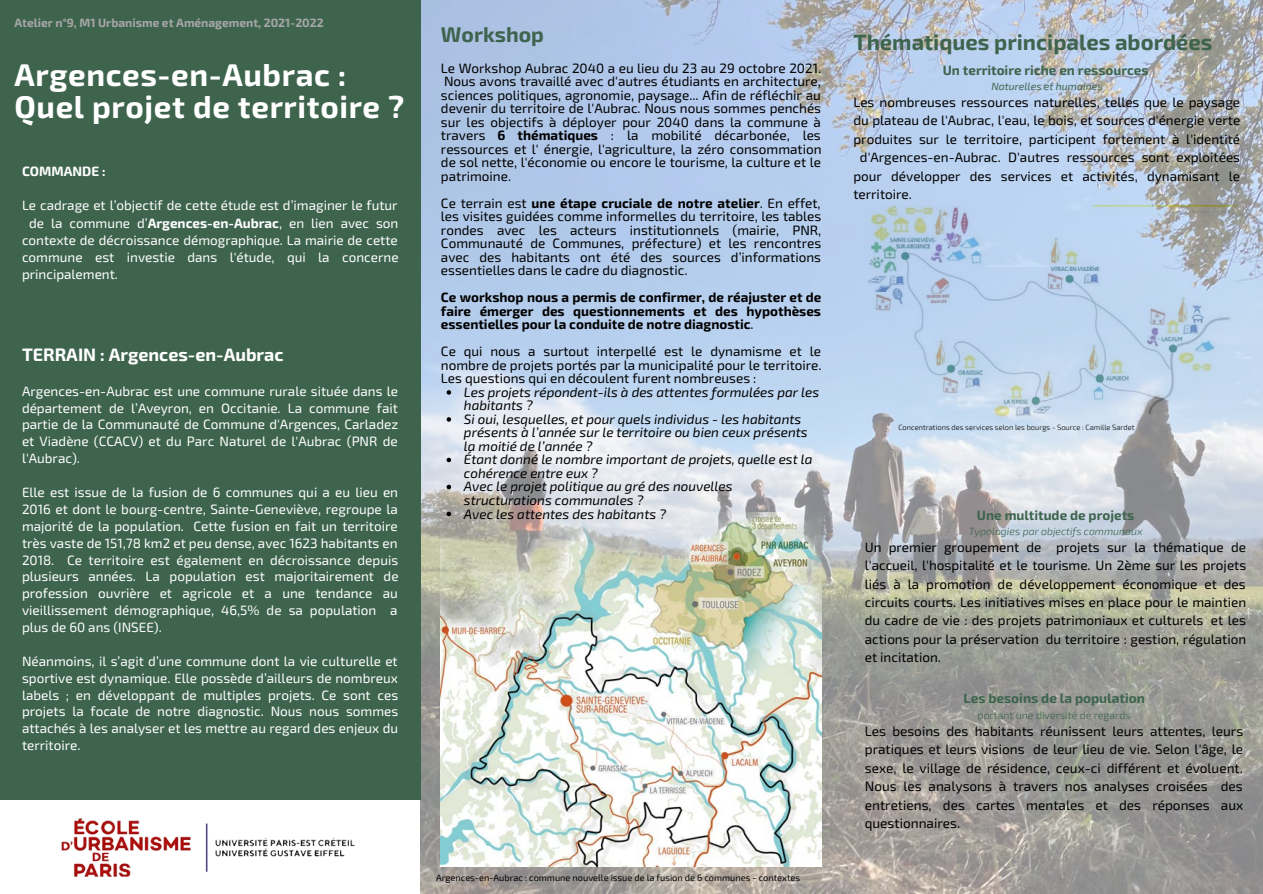
<style>
.page{position:relative;width:1263px;height:894px;background:#fff}
.page>*{position:absolute;margin:0;border:0;box-sizing:border-box;transform-origin:0 0}
.t1{font:700 31.35px/31.5px "Exo 2";letter-spacing:.02em;color:#fff}
.t2{font:700 22.05px "Exo 2";color:#3e644e}
.t3{font:700 21.15px "Exo 2";color:#3e644e}
.t4{font:700 18px "Exo 2";color:#fff}
.t5{font:13.65px/18.5px "Exo 2";color:#000;text-align:justify}
.t6{font:700 13.65px "Exo 2";color:#3e644e}
.t7{font:13.5px/13.5px "Exo 2";color:#000;text-align:justify}
.t8{font:13.5px/16.8px "Exo 2";color:#fff;text-align:justify}
.t9{font:italic 13.5px/13.5px "Exo 2";color:#000}
.t10{font:700 13.5px/13.5px "Exo 2";color:#000;text-align:justify}
.t11{font:700 13.5px "Exo 2";color:#3e644e}
.t12{font:700 13.5px "Exo 2";color:#fff}
.t13{font:700 12px "Exo 2";color:#a6a6a6}
.t14{font:300 10.65px "Exo 2";color:#3e644e}
.t15{font:italic 300 10.5px "Exo 2";color:#3e644e}
.t16{font:italic 10.5px "Exo 2";color:#3e644e}
.t17{font:9.15px "Exo 2";color:#000}
.t18{font:300 7.5px "Exo 2";color:#000}
.s1{font-weight:700}
.s2{font-weight:400}
</style>
<div class="page">
<img style="left:421px;top:0;width:842px;height:893px">
<div style="left:0;top:0;width:421px;height:799px;background:#3e644e"></div>
<img style="left:61px;top:818px;width:294px;height:59px">
<img style="left:441px;top:512px;width:380px;height:354px">
<svg style="left:447px;top:390px;width:4px;height:4px"></svg>
<svg style="left:447px;top:417px;width:4px;height:4px"></svg>
<svg style="left:447px;top:457px;width:4px;height:5px"></svg>
<svg style="left:447px;top:484px;width:4px;height:5px"></svg>
<svg style="left:447px;top:511px;width:4px;height:5px"></svg>
<p class="t13" style="left:14px;top:14px;width:311px">Atelier n°9, M1 Urbanisme et Aménagement, 2021-2022</p>
<p class="t1" style="left:14px;top:58px;width:391px">Argences-en-Aubrac :<br>Quel projet de territoire ?</p>
<p class="t12" style="left:22px;top:162px;width:85px">COMMANDE :</p>
<p class="t8" style="left:22px;top:196px;width:377px">Le cadrage et l’objectif de cette étude est d’imaginer le futur</p>
<p class="t8" style="left:29px;top:214px;width:371px">de la commune d’<span class="s1">Argences-en-Aubrac</span>, en lien avec son</p>
<p class="t8" style="left:22px;top:231px;width:377px">contexte de décroissance démographique. La mairie de cette</p>
<p class="t8" style="left:22px;top:248px;width:378px">commune est investie dans l'étude, qui la concerne</p>
<p class="t8" style="left:22px;top:265px;width:98px">principalement.</p>
<p class="t4" style="left:22px;top:342px;width:263px">TERRAIN : Argences-en-Aubrac</p>
<p class="t8" style="left:22px;top:382px;width:378px">Argences-en-Aubrac est une commune rurale située dans le département de l’Aveyron, en Occitanie. La commune fait partie de la Communauté de Commune d'Argences, Carladez et Viadène (CCACV) et du Parc Naturel de l'Aubrac (PNR de l'Aubrac).</p>
<p class="t8" style="left:22px;top:483px;width:378px">Elle est issue de la fusion de 6 communes qui a eu lieu en 2016 et dont le bourg-centre, Sainte-Geneviève, regroupe la majorité de la population. Cette fusion en fait un territoire très vaste de 151,78 km2 et peu dense, avec 1623 habitants en 2018. Ce territoire est également en décroissance depuis plusieurs années. La population est majoritairement de profession ouvrière et agricole et a une tendance au vieillissement démographique, 46,5% de sa population a plus de 60 ans (INSEE).</p>
<p class="t8" style="left:22px;top:651px;width:378px">Néanmoins, il s’agit d’une commune dont la vie culturelle et sportive est dynamique. Elle possède d’ailleurs de nombreux labels ; en développant de multiples projets. Ce sont ces projets la focale de notre diagnostic. Nous nous sommes attachés à les analyser et les mettre au regard des enjeux du territoire.</p>
<p class="t3" style="left:441px;top:21px;width:104px">Workshop</p>
<p class="t7" style="left:441px;top:61px;width:382px">Le Workshop Aubrac 2040 a eu lieu du 23 au 29 octobre 2021.<br>Nous avons travaillé avec d'autres étudiants en architecture, sciences politiques, agronomie, paysage... Afin de réfléchir au devenir du territoire de l'Aubrac. Nous nous sommes penchés sur les objectifs à déployer pour 2040 dans la commune à travers <span class="s1">6 thématiques</span> : la mobilité décarbonée, les ressources et l' énergie, l'agriculture, la zéro consommation de sol nette, l'économie ou encore le tourisme, la culture et le patrimoine.</p>
<p class="t7" style="left:441px;top:196px;width:382px">Ce terrain est <span class="s1">une étape cruciale de notre atelier</span>. En effet, les visites guidées comme informelles du territoire, les tables rondes avec les acteurs institutionnels (mairie, PNR, Communauté de Communes, préfecture) et les rencontres avec des habitants ont été des sources d’informations essentielles dans le cadre du diagnostic.</p>
<p class="t10" style="left:441px;top:290px;width:382px">Ce workshop nous a permis de confirmer, de réajuster et de faire émerger des questionnements et des hypothèses essentielles pour la conduite de notre diagnostic<span class="s2">.</span></p>
<p class="t7" style="left:441px;top:344px;width:382px">Ce qui nous a surtout interpellé est le dynamisme et le nombre de projets portés par la municipalité pour le territoire.<br>Les questions qui en découlent furent nombreuses :</p>
<p class="t9" style="left:464px;top:384px;width:357px">Les projets répondent-ils à des attentes formulées par les habitants ?</p>
<p class="t9" style="left:464px;top:411px;width:345px">Si oui, lesquelles, et pour quels individus - les habitants présents à l’année sur le territoire ou bien ceux présents la moitié de l’année ?</p>
<p class="t9" style="left:464px;top:452px;width:350px">Étant donné le nombre important de projets, quelle est la cohérence entre eux ?</p>
<p class="t9" style="left:464px;top:479px;width:270px">Avec le projet politique au gré des nouvelles structurations communales ?</p>
<p class="t9" style="left:464px;top:506px;width:204px">Avec les attentes des habitants ?</p>
<p class="t17" style="left:436px;top:871px;width:366px">Argences-en-Aubrac : commune nouvelle issue de la fusion de 6 communes - contextes</p>
<p class="t2" style="left:853px;top:28px;width:361px">Thématiques principales abordées</p>
<p class="t11" style="left:943px;top:61px;width:207px">Un territoire riche en ressources</p>
<p class="t16" style="left:991px;top:80px;width:113px">Naturelles et humaines</p>
<p class="t7" style="left:853px;top:95px;width:388px">Les nombreuses ressources naturelles, telles que le paysage</p>
<p class="t7" style="left:853px;top:113px;width:388px">du plateau de l'Aubrac, l'eau, le bois, et sources d'énergie verte</p>
<p class="t7" style="left:853px;top:132px;width:388px">produites sur le territoire, participent fortement à l'identité</p>
<p class="t7" style="left:860px;top:150px;width:382px">d'Argences-en-Aubrac. D'autres ressources sont exploitées</p>
<p class="t7" style="left:853px;top:168px;width:388px">pour développer des services et activités, dynamisant le</p>
<p class="t7" style="left:853px;top:187px;width:60px">territoire.</p>
<p class="t18" style="left:898px;top:422px;width:238px">Concentrations des services selon les bourgs - Source : Camille Sardet</p>
<p class="t11" style="left:977px;top:505px;width:159px">Une multitude de projets</p>
<p class="t15" style="left:969px;top:524px;width:175px">Typologies par objectifs communaux</p>
<p class="t7" style="left:865px;top:537px;width:383px;line-height:18.3px">Un premier groupement de projets sur la thématique de l'accueil, l'hospitalité et le tourisme. Un 2ème sur les projets liés à la promotion de développement économique et des circuits courts. Les initiatives mises en place pour le maintien du cadre de vie : des projets patrimoniaux et culturels et les actions pour la préservation du territoire : gestion, régulation et incitation.</p>
<p class="t6" style="left:963px;top:689px;width:183px">Les besoins de la population</p>
<p class="t14" style="left:978px;top:708px;width:155px">portant une diversité de regards</p>
<p class="t5" style="left:865px;top:721px;width:380px">Les besoins des habitants réunissent leurs attentes, leurs pratiques et leurs visions de leur lieu de vie. Selon l'âge, le sexe, le village de résidence, ceux-ci différent et évoluent.<br>Nous les analysons à travers nos analyses croisées des entretiens, des cartes mentales et des réponses aux questionnaires.</p>
</div>
